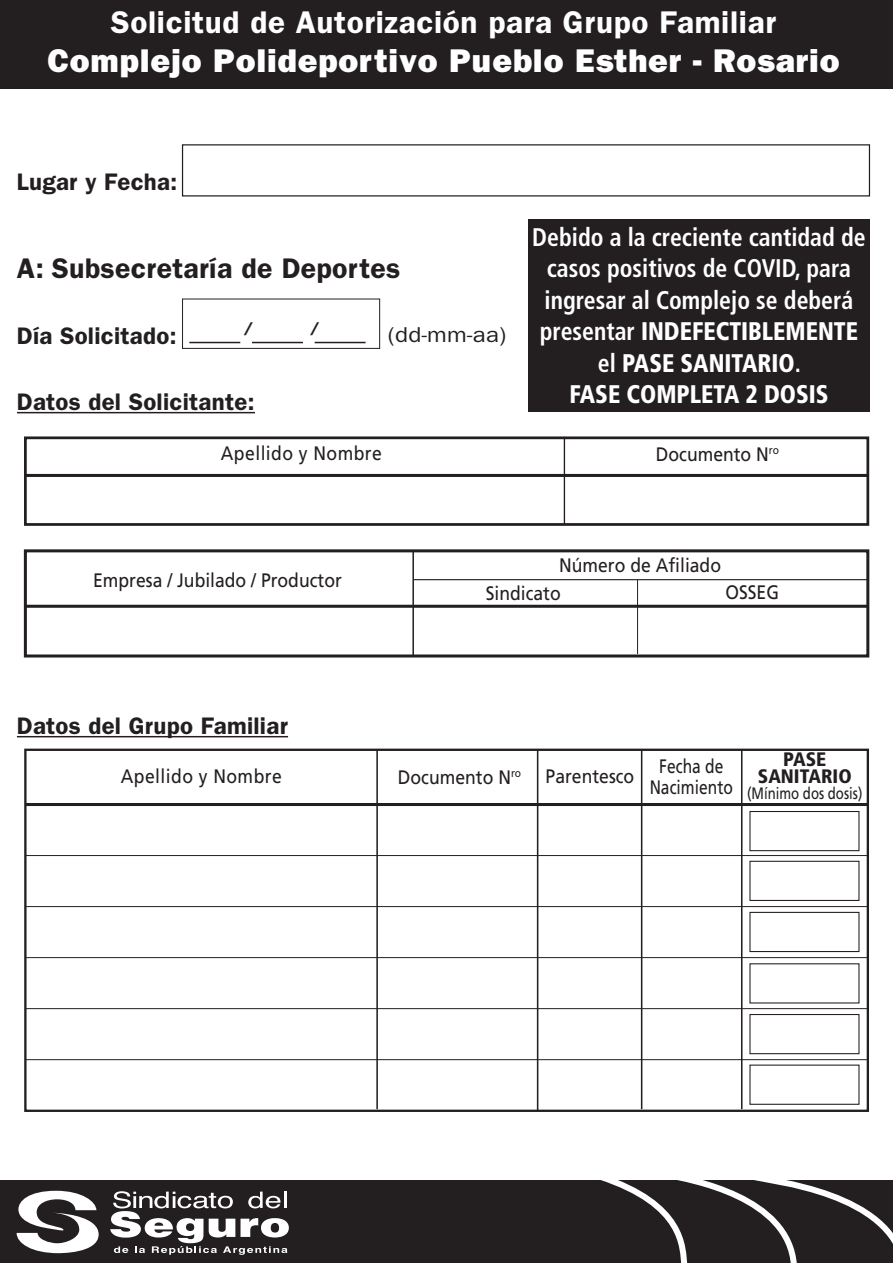
<style>
.page{position:relative;width:893px;height:1263px;background:#fff}
.page>*{position:absolute;margin:0;border:0;box-sizing:border-box;transform-origin:0 0}
.t1{font:800 33px "Franklin Gothic";letter-spacing:.025em;color:#fff}
.t2{font:600 31.5px "Franklin Gothic";letter-spacing:.02em;color:#fff}
.t3{font:600 28.5px "Franklin Gothic";letter-spacing:.01em;color:#231f20}
.t4{font:700 condensed 25.5px/31.5px "Frutiger";color:#fff;text-align:center;scale:.93 1}
.t5{font:600 24px "Franklin Gothic";letter-spacing:.01em;color:#231f20}
.t6{font:21.6px "Franklin Gothic";color:#231f20;scale:1.11 1}
.t7{font:19.5px/27.8px "Frutiger";color:#231f20;scale:.9 1}
.t8{font:19.5px "Frutiger";letter-spacing:.025em;color:#231f20;scale:.9 1}
.t9{font:19.5px/21px "Frutiger";color:#231f20;text-align:center;scale:.8 1}
.t10{font:900 condensed 19.5px/16.5px "Frutiger";color:#231f20;text-align:center}
.t11{font:italic 700 18px "Frutiger";color:#231f20}
.t12{font:16.5px "Frutiger";color:#231f20;scale:.8 1}
.s1{font-weight:900}
</style>
<div class="page">
<div style="left:0;top:0;width:893px;height:88px;background:#231f20"></div>
<div style="left:0;top:1180px;width:893px;height:83px;background:#231f20"></div>
<svg style="left:601px;top:1180px;width:292px;height:83px"></svg>
<svg style="left:17px;top:1191px;width:82px;height:63px"></svg>
<svg style="left:110px;top:1191px;width:179px;height:64px"></svg>
<hr style="left:189px;top:342px;width:51px;height:1px;background:#231f20">
<hr style="left:252px;top:342px;width:51px;height:1px;background:#231f20">
<hr style="left:315px;top:342px;width:51px;height:1px;background:#231f20">
<div style="left:182px;top:144px;width:688px;height:52px;border:1px solid #231f20"></div>
<div style="left:182px;top:299px;width:198px;height:50px;border:1px solid #231f20"></div>
<div style="left:24px;top:436px;width:845px;height:90px;border:3px solid #231f20"></div>
<div style="left:24px;top:549px;width:845px;height:108px;border:3px solid #231f20"></div>
<hr style="left:25px;top:474px;width:843px;height:3px;background:#231f20">
<hr style="left:25px;top:605px;width:843px;height:3px;background:#231f20">
<hr style="left:564px;top:437px;width:1px;height:87px;background:#231f20">
<hr style="left:412px;top:551px;width:2px;height:105px;background:#231f20">
<hr style="left:413px;top:579px;width:455px;height:1px;background:#231f20">
<hr style="left:637px;top:580px;width:1px;height:74px;background:#231f20">
<hr style="left:17px;top:412px;width:238px;height:1px;background:#231f20">
<hr style="left:17px;top:736px;width:271px;height:1px;background:#231f20">
<div style="left:24px;top:749px;width:845px;height:363px;border:2px solid #231f20"></div>
<hr style="left:25px;top:803px;width:843px;height:3px;background:#231f20">
<hr style="left:25px;top:855px;width:843px;height:1px;background:#231f20">
<hr style="left:25px;top:906px;width:843px;height:1px;background:#231f20">
<hr style="left:25px;top:957px;width:843px;height:1px;background:#231f20">
<hr style="left:25px;top:1008px;width:843px;height:1px;background:#231f20">
<hr style="left:25px;top:1059px;width:843px;height:1px;background:#231f20">
<hr style="left:376px;top:750px;width:2px;height:359px;background:#231f20">
<hr style="left:537px;top:750px;width:1px;height:361px;background:#231f20">
<hr style="left:641px;top:750px;width:1px;height:359px;background:#231f20">
<hr style="left:741px;top:750px;width:1px;height:359px;background:#231f20">
<div style="left:749px;top:811px;width:110px;height:40px;border:1px solid #231f20"></div>
<div style="left:749px;top:861px;width:110px;height:40px;border:1px solid #231f20"></div>
<div style="left:749px;top:912px;width:110px;height:40px;border:1px solid #231f20"></div>
<div style="left:749px;top:1014px;width:110px;height:40px;border:1px solid #231f20"></div>
<div style="left:749px;top:1064px;width:110px;height:41px;border:1px solid #231f20"></div>
<div style="left:528px;top:219px;width:342px;height:192px;background:#231f20"></div>
<p class="t2" style="left:111px;top:3px;width:667px">Solicitud de Autorización para Grupo Familiar</p>
<p class="t1" style="left:47px;top:42px;width:794px">Complejo Polideportivo Pueblo Esther - Rosario</p>
<p class="t5" style="left:17px;top:168px;width:162px">Lugar y Fecha:</p>
<p class="t3" style="left:17px;top:252px;width:385px">A: Subsecretaría de Deportes</p>
<p class="t5" style="left:17px;top:322px;width:161px">Día Solicitado:</p>
<p class="t11" style="left:246px;top:318px;width:7px">/</p>
<p class="t11" style="left:312px;top:318px;width:7px">/</p>
<p class="t6" style="left:388px;top:322px;width:108px">(dd-mm-aa)</p>
<p class="t5" style="left:17px;top:388px;width:239px">Datos del Solicitante:</p>
<p class="t4" style="left:532px;top:221px;width:360px">Debido a la creciente cantidad de casos positivos de COVID, para ingresar al Complejo se deberá presentar <span class="s1">INDEFECTIBLEMENTE </span>el <span class="s1">PASE SANITARIO</span>.<br><span class="s1">FASE COMPLETA 2 DOSIS</span></p>
<p class="t8" style="left:221px;top:442px;width:180px">Apellido y Nombre</p>
<p class="t7" style="left:656px;top:440px;width:139px">Documento N<sup>ro</sup></p>
<p class="t7" style="left:93px;top:566px;width:278px">Empresa / Jubilado / Productor</p>
<p class="t7" style="left:486px;top:551px;width:263px;text-indent:73px">Número de Afiliado<br>Sindicato</p>
<p class="t7" style="left:725px;top:579px;width:61px">OSSEG</p>
<p class="t5" style="left:17px;top:712px;width:272px">Datos del Grupo Familiar</p>
<p class="t8" style="left:121px;top:765px;width:180px">Apellido y Nombre</p>
<p class="t7" style="left:398px;top:762px;width:264px">Documento N<sup>ro</sup> Parentesco</p>
<p class="t9" style="left:650px;top:755px;width:106px">Fecha de<br>Nacimiento</p>
<p class="t10" style="left:758px;top:751px;width:95px">PASE<br>SANITARIO</p>
<p class="t12" style="left:747px;top:784px;width:145px">(Mínimo dos dosis)</p>
</div>
